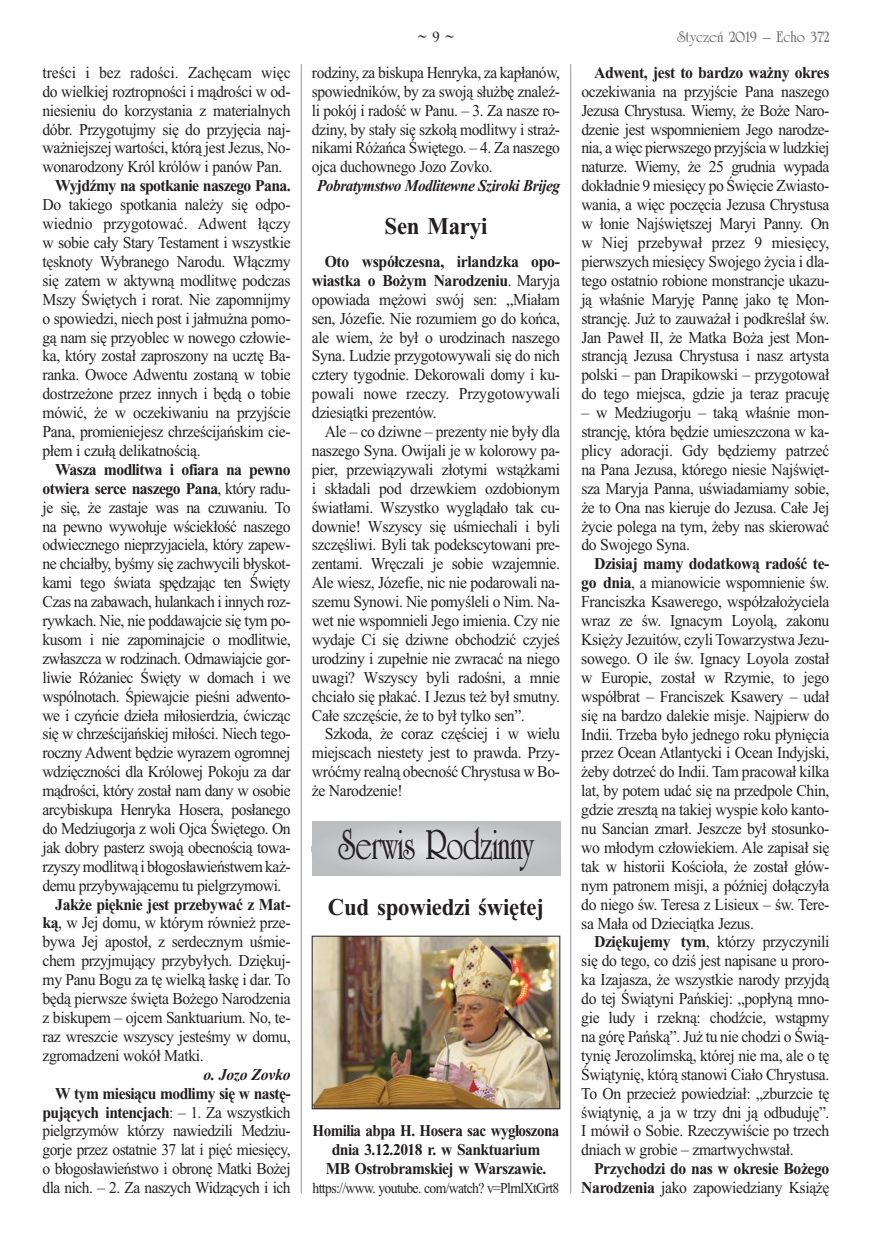
<style>
.page{position:relative;width:872px;height:1234px;background:#fff}
.page>*{position:absolute;margin:0;border:0;box-sizing:border-box;transform-origin:0 0}
.t1{font:700 45px "University Roman PL";letter-spacing:-.015em;color:#231f20;scale:.75 1}
.t2{font:700 24px "Times New Roman CE";letter-spacing:-.01em;color:#231f20;scale:.95 1}
.t3{font:16.5px/18.9px "Times New Roman CE";letter-spacing:-.025em;color:#231f20;text-align:justify;scale:.95 1}
.t4{font:16.5px/18.9px "Times New Roman CE";letter-spacing:-.025em;color:#231f20;text-align:justify;scale:.94 1}
.t5{font:700 16.5px/18.9px "Times New Roman CE";letter-spacing:-.03em;color:#231f20;text-align:right;scale:.95 1}
.t6{font:700 16.5px/18.9px "Times New Roman CE";letter-spacing:-.03em;color:#231f20;text-align:center;scale:.91 1}
.t7{font:italic 700 16.5px "Times New Roman CE";letter-spacing:-.03em;color:#231f20;scale:.93 1}
.t8{font:700 16.5px "University Roman PL";color:#6c6e70}
.t9{font:italic 700 16.5px "Times New Roman CE";letter-spacing:-.03em;color:#231f20;scale:.95 1}
.t10{font:16.5px "Times New Roman CE";letter-spacing:-.025em;color:#231f20}
.t11{font:15px "Times New Roman CE";letter-spacing:-.045em;color:#231f20;scale:.91 1}
.s1{font-weight:700}
.s2{font-family:"University Roman PL";font-weight:700}
.s3{font-weight:400}
</style>
<div class="page">
<svg style="left:300px;top:64px;width:272px;height:1130px"></svg>
<p class="t3" style="left:43px;top:64px;width:263px">tre ści i bez ra do ści. Za chę cam więc do wiel kiej roz trop no ści i mą dro ści w od - nie sie niu do ko rzy sta nia z ma te rial nych dóbr. Przy go tuj my się do przy ję cia naj - waż niej szej war to ści, któ rą jest Je zus, No - wo na ro dzo ny Król kró lów i pa nów Pan.</p>
<p class="t5" style="left:55px;top:178px;width:249px">Wyjdź my na spo tka nie na sze go Pa na.</p>
<p class="t3" style="left:43px;top:197px;width:263px">Do ta kie go spo tka nia na le ży się od po - wied nio przy go to wać. Ad went łą czy w so bie ca ły Sta ry Te sta ment i wszyst kie tę sk no ty Wy bra ne go Na ro du. Włącz my się za tem w ak tyw ną mo dli twę pod czas Mszy Świę tych i ro rat. Nie za po mnij my o spo wie dzi, niech post i jał muż na po mo - gą nam się przy oblec w no we go czło wie - ka, któ ry zo stał za pro szo ny na ucztę Ba - ran ka. Owo ce Ad wen tu zo sta ną w to bie do strze żo ne przez in nych i bę dą o to bie mó wić, że w ocze ki wa niu na przyj ście Pa na, pro mie nie jesz chrze ści jań skim cie - płem i czu łą de li kat no ścią.</p>
<p class="t3" style="left:43px;top:461px;width:263px;text-indent:13px"><span class="s1">Wa sza mo dli twa i ofia ra na pew no otwie ra ser ce na sze go Pa na</span>, któ ry ra du - je się, że za sta je was na czu wa niu. To na pew no wy wo łu je wście kłość na sze go od wiecz ne go nie przy ja cie la, któ ry za pew - ne chciał by, by śmy się za chwy ci li bły skot - ka mi te go świa ta spę dza jąc ten Świę ty Czas na za ba wach, hu lan kach i in nych roz - ryw kach. Nie, nie pod da waj cie się tym po - ku som i nie za po mi naj cie o mo dli twie, zwłasz cza w ro dzi nach. Od ma wiaj cie gor - li wie Ró ża niec Świę ty w do mach i we wspól no tach. Śpie waj cie pie śni ad wen to - we i czyń cie dzie ła mi ło sier dzia, ćwi cząc się w chrze ści jań skiej mi ło ści. Niech te go - rocz ny Ad went bę dzie wy ra zem ogrom nej wdzięcz no ści dla Kró lo wej Po ko ju za dar mą dro ści, któ ry zo stał nam da ny w oso bie ar cy bi sku pa Hen ry ka Ho se ra, po sła ne go do Me dziu gor ja z wo li Oj ca Świę te go. On jak do bry pa sterz swo ją obec no ścią to wa - rzy szy mo dli twą i bło go sła wień stwem każ - de mu przy by wa ją ce mu tu piel grzy mo wi.</p>
<p class="t3" style="left:43px;top:896px;width:263px;text-indent:13px"><span class="s1">Jak że pięk nie jest prze by wać z Mat - ką</span>, w Jej do mu, w któ rym rów nież prze - by wa Jej apo stoł, z ser decz nym uśmie - chem przyj mu ją cy przy by łych. Dzię kuj - my Pa nu Bo gu za tę wiel ką ła skę i dar. To bę dą pierw sze świę ta Bo że go Na ro dze nia z bi sku pem – oj cem Sank tu arium. No, te - raz wresz cie wszy scy je ste śmy w do mu, zgro ma dze ni wo kół Mat ki.</p>
<p class="t9" style="left:203px;top:1068px;width:93px">o. Jo zo Zo vko</p>
<p class="t4" style="left:43px;top:1085px;width:265px;text-indent:13px"><span class="s1">W tym mie sią cu mo dli my się w na stę - pu ją cych in ten cjach</span>: – 1. Za wszyst kich piel grzy mów któ rzy na wie dzi li Me dziu - gor je przez ostat nie 37 lat i pięć mie się cy, o bło go sła wień stwo i obro nę Mat ki Bo żej dla nich. – 2. Za na szych Wi dzą cych i ich</p>
<p class="t10" style="left:418px;top:31px;width:38px">~<span class="s2">9</span>~</p>
<p class="t4" style="left:312px;top:64px;width:265px">ro dzi ny, za bi sku pa Hen ry ka, za ka pła nów, spo wied ni ków, by za swo ją służ bę zna leź - li po kój i ra dość w Pa nu. – 3. Za na sze ro - dzi ny, by sta ły się szko łą mo dli twy i straż - ni ka mi Ró żań ca Świę te go. – 4. Za na sze go oj ca du chow ne go Jo zo Zo vko.</p>
<p class="t7" style="left:317px;top:180px;width:263px">Po bra tym stwo Mo dli tew ne Szi ro ki Bri jeg</p>
<h2 class="t2" style="left:384px;top:218px;width:110px">Sen Ma ryi</h2>
<p class="t3" style="left:312px;top:253px;width:263px;text-indent:13px"><span class="s1">Oto współ cze sna, ir landz ka opo - wiast ka o Bo żym Na ro dze niu</span>. Ma ry ja opo wia da mę żo wi swój sen: „Mia łam sen, Jó ze fie. Nie ro zu miem go do koń ca, ale wiem, że był o uro dzi nach na sze go Sy na. Lu dzie przy go to wy wa li się do nich czte ry ty go dnie. De ko ro wa li do my i ku - po wa li no we rze czy. Przy go to wy wa li dzie siąt ki pre zen tów.</p>
<p class="t3" style="left:312px;top:424px;width:263px;text-indent:13px">Ale – co dziw ne – pre zen ty nie by ły dla na sze go Sy na. Owi ja li je w ko lo ro wy pa - pier, prze wią zy wa li zło ty mi wstąż ka mi i skła da li pod drzew kiem ozdo bio nym świa tła mi. Wszyst ko wy glą da ło tak cu - dow nie! Wszy scy się uśmie cha li i by li szczę śli wi. By li tak pod eks cy to wa ni pre - zen ta mi. Wrę cza li je so bie wza jem nie.<br>Ale wiesz, Jó ze fie, nic nie po da ro wa li na - sze mu Sy no wi. Nie po my śle li o Nim. Na - wet nie wspo mnie li Je go imie nia. Czy nie wy da je Ci się dziw ne ob cho dzić czy jeś uro dzi ny i zu peł nie nie zwra cać na nie go uwa gi? Wszy scy by li ra do śni, a mnie chcia ło się pła kać. I Je zus też był smut ny.<br>Ca łe szczę ście, że to był tyl ko sen”.</p>
<p class="t3" style="left:312px;top:726px;width:263px;text-indent:13px">Szko da, że co raz czę ściej i w wie lu miej scach nie ste ty jest to praw da. Przy - wróć my re al ną obec ność Chry stu sa w Bo - że Na ro dze nie!</p>
<h1 class="t1" style="left:338px;top:827px;width:262px">Serwis Rodzinny</h1>
<h2 class="t2" style="left:328px;top:899px;width:229px">Cud spo wie dzi świę tej</h2>
<p class="t6" style="left:312px;top:1123px;width:273px">Ho mi lia ab pa H. Ho se ra sac wy gło szo na dnia 3.12.2018 r. w Sank tu arium<br>MB Ostro bram skiej w War sza wie.</p>
<p class="t11" style="left:312px;top:1183px;width:273px">https://www. youtu be. com/watch? v=Plrn lXt Gr t8</p>
<p class="t8" style="left:677px;top:30px;width:154px">Styczeƒ 2019 – Echo 372</p>
<p class="t5" style="left:594px;top:65px;width:249px">Ad went, jest to bar dzo waż ny okres</p>
<p class="t3" style="left:581px;top:83px;width:263px">ocze ki wa nia na przyj ście Pa na na sze go Je zu sa Chry stu sa. Wie my, że Bo że Na ro - dze nie jest wspo mnie niem Je go na ro dze - nia, a więc pierw sze go przyj ścia w ludz kiej na tu rze. Wie my, że 25 grud nia wy pa da do kład nie 9 mie się cy po Świę cie Zwia sto - wa nia, a więc po czę cia Je zu sa Chry stu sa w ło nie Naj święt szej Ma ryi Pan ny. On w Niej prze by wał przez 9 mie się cy, pierw szych mie się cy Swo je go ży cia i dla - te go ostat nio ro bio ne mon stran cje uka zu - ją wła śnie Ma ry ję Pan nę ja ko tę Mon - stran cję. Już to za uwa żał i pod kre ślał św.<br>Jan Pa weł II, że Mat ka Bo ża jest Mon - stran cją Je zu sa Chry stu sa i nasz ar ty sta pol ski – pan Dra pi kow ski – przy go to wał do te go miej sca, gdzie ja te raz pra cu ję</p>
<p class="t3" style="left:581px;top:405px;width:263px">– w Me dziu gor ju – ta ką wła śnie mon - stran cję, któ ra bę dzie umiesz czo na w ka - pli cy ad o ra cji. Gdy bę dzie my pa trzeć na Pa na Je zu sa, któ re go nie sie Naj święt - sza Ma ry ja Pan na, uświa da mia my so bie, że to Ona nas kie ru je do Je zu sa. Ca łe Jej ży cie po le ga na tym, że by nas skie ro wać do Swo je go Sy na.</p>
<p class="t3" style="left:581px;top:556px;width:263px;text-indent:13px"><span class="s1">Dzi siaj ma my do dat ko wą ra dość te - go dnia</span>, a mia no wi cie wspo mnie nie św.<br>Fran cisz ka Ksa we re go, współ za ło ży cie la wraz ze św. Igna cym Loy olą, za ko nu Księ ży Je zu itów, czy li To wa rzy stwa Je zu - so we go. O ile św. Igna cy Loy ola zo stał w Eu ro pie, zo stał w Rzy mie, to je go współ brat – Fran ci szek Ksa we ry – udał się na bar dzo da le kie mi sje. Naj pierw do In dii. Trze ba by ło jed ne go ro ku pły nię cia przez Oce an Atlan tyc ki i Oce an In dyj ski, że by do trzeć do In dii. Tam pra co wał kil ka lat, by po tem udać się na przed po le Chin, gdzie zresz tą na ta kiej wy spie ko ło kan to - nu San cian zmarł. Jesz cze był sto sun ko - wo mło dym czło wie kiem. Ale za pi sał się tak w hi sto rii Ko ścio ła, że zo stał głów - nym pa tro nem mi sji, a póź niej do łą czy ła do nie go św. Te re sa z Li sieux – św. Te re - sa Ma ła od Dzie ciąt ka Je zus.</p>
<p class="t3" style="left:581px;top:934px;width:263px;text-indent:13px"><span class="s1">Dzię ku je my tym</span>, któ rzy przy czy ni li się do te go, co dziś jest na pi sa ne u pro ro - ka Iza ja sza, że wszyst kie na ro dy przyj dą do tej Świą ty ni Pań skiej: „po pły ną mno - gie lu dy i rzek ną: chodź cie, wstąp my na gó rę Pań ską”. Już tu nie cho dzi o Świą - ty nię Je ro zo lim ską, któ rej nie ma, ale o tę Świą ty nię, któ rą sta no wi Cia ło Chry stu sa.<br>To On prze cież po wie dział: „zburz cie tę świą ty nię, a ja w trzy dni ją od bu du ję”.<br>I mó wił o So bie. Rze czy wi ście po trzech dniach w gro bie – zmar twych wstał.</p>
<p class="t5" style="left:581px;top:1161px;width:263px">Przy cho dzi do nas w okre sie Bo że go<br>Na ro dze nia <span class="s3">ja ko za po wie dzia ny Ksią żę</span></p>
</div>
